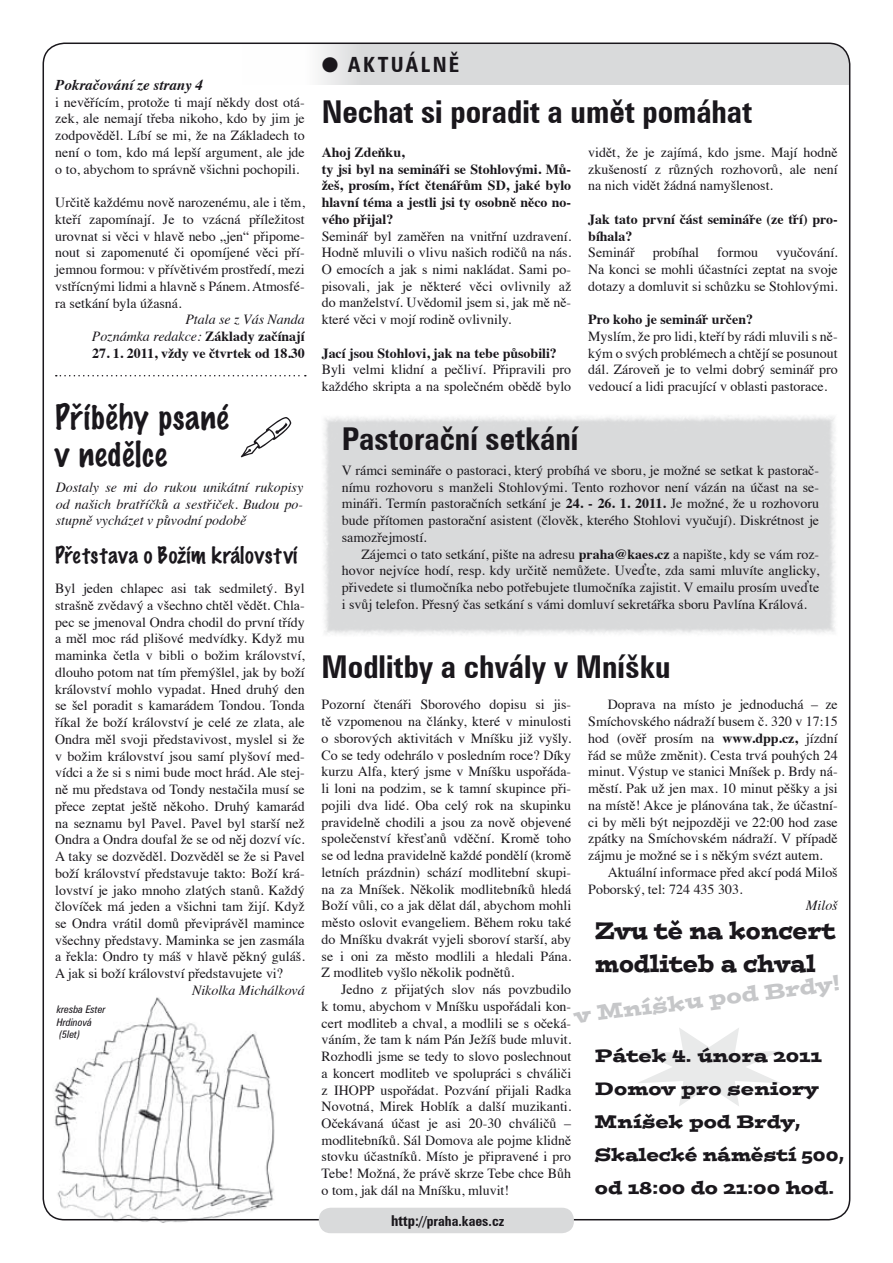
<style>
.page{position:relative;width:893px;height:1263px;background:#fff}
.page>*{position:absolute;margin:0;border:0;box-sizing:border-box;transform-origin:0 0}
.t1{font:700 31.5px "Zurich Cn JB";color:#1a171c}
.t2{font:100 31.5px/37.8px "Marker Felt";letter-spacing:.025em;color:#1a171c}
.t3{font:24px/33px "Postino Std";color:#1a171c;scale:.85 1}
.t4{font:21.15px "Postino Std";color:#c6c7c9}
.t5{font:100 21px "Marker Felt";letter-spacing:.035em;color:#1a171c}
.t6{font:700 21px "Zurich Cn JB";letter-spacing:.115em;color:#1a171c}
.t7{font:18px/33px "Postino Std";color:#1a171c}
.t8{font:italic 700 15px "Times";color:#1a171c}
.t9{font:13.95px/16.8px "Times";color:#1a171c;text-align:justify}
.t10{font:700 13.95px/16.8px "Times";color:#1a171c}
.t11{font:italic 13.95px/16.8px "Times";color:#1a171c;text-align:right}
.t12{font:700 13.95px "Zurich Cn JB";color:#1a171c}
.t13{font:italic condensed 10.5px/12.6px "Zurich CE";color:#1a171c}
.s1{font-weight:700;font-style:normal}
.s2{font-weight:700}
.s3{font-size:15px}
</style>
<div class="page">
<img style="left:51px;top:997px;width:227px;height:226px">
<svg style="left:319px;top:43px;width:531px;height:42px;background:#d5d5d7"></svg>
<div style="left:322px;top:414px;width:516px;height:222px;background:#d9dadb"></div>
<div style="left:319px;top:1208px;width:255px;height:25px;background:#d9dadb;border-radius:12px"></div>
<svg style="left:56px;top:375px;width:250px;height:1px"></svg>
<svg style="left:638px;top:1028px;width:142px;height:78px"></svg>
<p class="t8" style="left:55px;top:71px;width:149px">Pokračování ze strany 4</p>
<p class="t9" style="left:55px;top:92px;width:251px">i nevěřícím, protože ti mají někdy dost otá&shy;zek, ale nemají třeba nikoho, kdo by jim je zodpověděl. Líbí se mi, že na Základech to není o tom, kdo má lepší argument, ale jde o to, abychom to správně všichni pochopili.</p>
<p class="t9" style="left:55px;top:193px;width:251px">Určitě každému nově narozenému, ale i těm, kteří zapomínají. Je to vzácná příležitost urovnat si věci v hlavě nebo „jen“ připome&shy;nout si zapomenuté či opomíjené věci pří&shy;jemnou formou: v přívětivém prostředí, mezi vstřícnými lidmi a hlavně s Pánem. Atmosfé&shy;ra setkání byla úžasná.</p>
<p class="t11" style="left:92px;top:310px;width:214px">Ptala se z Vás Nanda<br>Poznámka redakce: <span class="s1">Základy začínají</span></p>
<p class="t10" style="left:92px;top:343px;width:214px">27. 1. 2011, vždy ve čtvrtek od 18.30</p>
<h1 class="t2" style="left:55px;top:398px;width:175px">Příběhy psané v nedělce</h1>
<p class="t11" style="left:56px;top:478px;width:249px;text-align:justify">Dostaly se mi do rukou unikátní rukopisy od našich bratříčků a sestřiček. Budou po&shy;stupně vycházet v původní podobě</p>
<h3 class="t5" style="left:55px;top:540px;width:244px">Přetstava o Božím království</h3>
<p class="t9" style="left:55px;top:579px;width:251px">Byl jeden chlapec asi tak sedmiletý. Byl strašně zvědavý a všechno chtěl vědět. Chla&shy;pec se jmenoval Ondra chodil do první třídy a měl moc rád plišové medvídky. Když mu maminka četla v bibli o božim království, dlouho potom nat tím přemýšlel, jak by boží království mohlo vypadat. Hned druhý den se šel poradit s kamarádem Tondou. Tonda říkal že boží království je celé ze zlata, ale Ondra měl svoji představivost, myslel si že v božim království jsou samí plyšoví med&shy;vídci a že si s nimi bude moct hrád. Ale stej&shy;ně mu představa od Tondy nestačila musí se přece zeptat ještě někoho. Druhý kamarád na seznamu byl Pavel. Pavel byl starší než Ondra a Ondra doufal že se od něj dozví víc.<br>A taky se dozvěděl. Dozvěděl se že si Pavel boží království představuje takto: Boží krá&shy;lovství je jako mnoho zlatých stanů. Každý človíček má jeden a všichni tam žijí. Když se Ondra vrátil domů převiprávěl mamince všechny představy. Maminka se jen zasmála a řekla: Ondro ty máš v hlavě pěkný guláš.<br>A jak si boží království představujete vi?</p>
<p class="t11" style="left:192px;top:981px;width:114px">Nikolka Michálková</p>
<p class="t13" style="left:57px;top:1003px;width:51px">kresba Ester<br>Hrdinová (5let)</p>
<h3 class="t6" style="left:322px;top:52px;width:137px">● AKTUÁLNĚ</h3>
<h1 class="t1" style="left:322px;top:93px;width:432px">Nechat si poradit a umět pomáhat</h1>
<p class="t10" style="left:322px;top:142px;width:251px">Ahoj Zdeňku,<br>ty jsi byl na semináři se Stohlovými. Mů&shy;žeš, prosím, říct čtenářům SD, jaké bylo hlavní téma a jestli jsi ty osobně něco no&shy;vého přijal?</p>
<p class="t9" style="left:322px;top:226px;width:251px">Seminář byl zaměřen na vnitřní uzdravení.<br>Hodně mluvili o vlivu našich rodičů na nás.<br>O emocích a jak s nimi nakládat. Sami po&shy;pisovali, jak je některé věci ovlivnily až do manželství. Uvědomil jsem si, jak mě ně&shy;které věci v mojí rodině ovlivnily.</p>
<p class="t10" style="left:322px;top:343px;width:237px">Jací jsou Stohlovi, jak na tebe působili?</p>
<p class="t9" style="left:322px;top:360px;width:251px">Byli velmi klidní a pečliví. Připravili pro každého skripta a na společném obědě bylo</p>
<p class="t9" style="left:588px;top:143px;width:251px">vidět, že je zajímá, kdo jsme. Mají hodně zkušeností z různých rozhovorů, ale není na nich vidět žádná namyšlenost.</p>
<p class="t10" style="left:588px;top:209px;width:251px">Jak tato první část semináře (ze tří) pro&shy;bíhala?</p>
<p class="t9" style="left:588px;top:243px;width:48px">Seminář</p>
<p class="t9" style="left:653px;top:243px;width:48px">probíhal</p>
<p class="t9" style="left:717px;top:243px;width:43px">formou</p>
<p class="t9" style="left:588px;top:243px;width:251px;text-indent:188px">vyučování.<br>Na konci se mohli účastníci zeptat na svoje dotazy a domluvit si schůzku se Stohlovými.</p>
<p class="t10" style="left:588px;top:310px;width:166px">Pro koho je seminář určen?</p>
<p class="t9" style="left:588px;top:327px;width:251px">Myslím, že pro lidi, kteří by rádi mluvili s ně&shy;kým o svých problémech a chtějí se posunout dál. Zároveň je to velmi dobrý seminář pro vedoucí a lidi pracující v oblasti pastorace.</p>
<h1 class="t1" style="left:342px;top:419px;width:238px">Pastorační setkání</h1>
<p class="t9" style="left:342px;top:461px;width:479px">V rámci semináře o pastoraci, který probíhá ve sboru, je možné se setkat k pastorač&shy;nímu rozhovoru s manželi Stohlovými. Tento rozhovor není vázán na účast na se&shy;mináři. Termín pastoračních setkání je <span class="s2">24. - 26. 1. 2011.</span> Je možné, že u rozhovoru bude přítomen pastorační asistent (člověk, kterého Stohlovi vyučují). Diskrétnost je samozřejmostí.</p>
<p class="t9" style="left:342px;top:544px;width:479px;text-indent:19px">Zájemci o tato setkání, pište na adresu <span class="s2">praha@kaes.cz</span> a napište, kdy se vám roz&shy;hovor nejvíce hodí, resp. kdy určitě nemůžete. Uveďte, zda sami mluvíte anglicky, přivedete si tlumočníka nebo potřebujete tlumočníka zajistit. V emailu prosím uveďte i svůj telefon. Přesný čas setkání s vámi domluví sekretářka sboru Pavlína Králová.</p>
<h1 class="t1" style="left:322px;top:648px;width:350px">Modlitby a chvály v Mníšku</h1>
<p class="t9" style="left:322px;top:695px;width:251px">Pozorní čtenáři Sborového dopisu si jis&shy;tě vzpomenou na články, které v minulosti o sborových aktivitách v Mníšku již vyšly.<br>Co se tedy odehrálo v posledním roce? Díky kurzu Alfa, který jsme v Mníšku uspořáda&shy;li loni na podzim, se k tamní skupince při&shy;pojili dva lidé. Oba celý rok na skupinku pravidelně chodili a jsou za nově objevené společenství křesťanů vděční. Kromě toho se od ledna pravidelně každé pondělí (kromě letních prázdnin) schází modlitební skupi&shy;na za Mníšek. Několik modlitebníků hledá Boží vůli, co a jak dělat dál, abychom mohli město oslovit evangeliem. Během roku také do Mníšku dvakrát vyjeli sboroví starší, aby se i oni za město modlili a hledali Pána.<br>Z modliteb vyšlo několik podnětů.</p>
<p class="t9" style="left:322px;top:980px;width:251px;text-indent:20px">Jedno z přijatých slov nás povzbudilo k tomu, abychom v Mníšku uspořádali kon&shy;cert modliteb a chval, a modlili se s očeká&shy;váním, že tam k nám Pán Ježíš bude mluvit.<br>Rozhodli jsme se tedy to slovo poslechnout a koncert modliteb ve spolupráci s chváliči z IHOPP uspořádat. Pozvání přijali Radka Novotná, Mirek Hoblík a další muzikanti.<br>Očekávaná účast je asi 20-30 chváličů – modlitebníků. Sál Domova ale pojme klidně stovku účastníků. Místo je připravené i pro Tebe! Možná, že právě skrze Tebe chce Bůh o tom, jak dál na Mníšku, mluvit!</p>
<p class="t9" style="left:588px;top:695px;width:251px;text-indent:19px">Doprava na místo je jednoduchá – ze Smíchovského nádraží busem č. 320 v 17:15 hod (ověř prosím na <span class="s2">www.dpp.cz,</span> jízdní řád se může změnit). Cesta trvá pouhých 24 minut. Výstup ve stanici Mníšek p. Brdy ná&shy;městí. Pak už jen max. 10 minut pěšky a jsi na místě! Akce je plánována tak, že účastní&shy;ci by měli být nejpozději ve 22:00 hod zase zpátky na Smíchovském nádraží. V případě zájmu je možné se i s někým svézt autem.</p>
<p class="t9" style="left:588px;top:862px;width:251px;text-indent:20px">Aktuální informace před akcí podá Miloš<br>Poborský, tel: 724 435 303.</p>
<p class="t11" style="left:806px;top:896px;width:33px">Miloš</p>
<h2 class="t3" style="left:595px;top:914px;width:284px">Zvu tě na koncert modliteb a chval</h2>
<h3 class="t4" style="left:573px;top:1002px;width:270px;rotate:-7deg">v Mníšku pod Brdy!</h3>
<p class="t7" style="left:595px;top:1039px;width:251px">Pátek 4. února 2011<br>Domov pro seniory<br>Mníšek pod Brdy,<br>Skalecké náměstí 500, od 18:00 do 21:00 hod.</p>
<p class="t12" style="left:391px;top:1213px;width:115px"><span class="s3">http:</span>//praha.kaes.cz</p>
</div>
